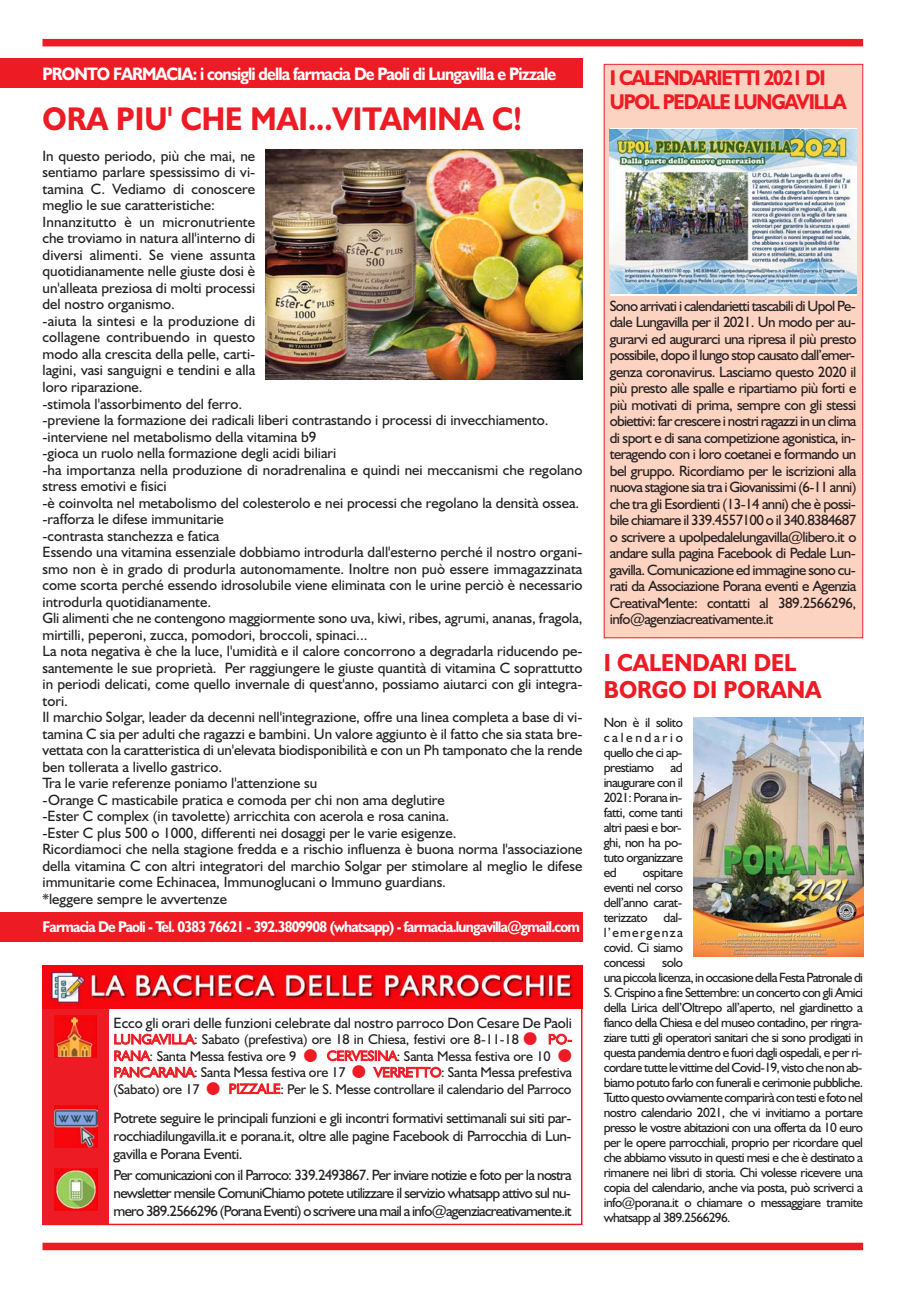
<style>
.page{position:relative;width:906px;height:1289px;background:#fff}
.page>*{position:absolute;margin:0;border:0;box-sizing:border-box;transform-origin:0 0}
.t1{font:700 33px "JCB Euro";color:#ed1c24;scale:.91 1}
.t2{font:700 24.75px/27px "JCB Euro";color:#ed1c24;scale:.91 1}
.t3{font:700 21.45px/24px "JCB Euro";letter-spacing:-.06em;color:#ed1c24;scale:.91 1}
.t4{font:700 18.15px "JCB Euro";letter-spacing:-.05em;color:#fff;scale:.91 1}
.t5{font:700 15.6px "JCB Euro";letter-spacing:-.055em;color:#fff;scale:.91 1}
.t6{font:15px/16.5px "JCB Euro Roman";color:#231f20;text-align:justify}
.t7{font:14.25px/16.5px "JCB Euro Roman";letter-spacing:-.015em;color:#231f20;text-align:justify}
.t8{font:13.5px/15px "JCB Euro Roman";letter-spacing:-.05em;color:#231f20;text-align:justify}
.s1{color:#ed1c24}
</style>
<div class="page">
<div style="left:0;top:58px;width:583px;height:30px;background:#ed1c24"></div>
<div style="left:43px;top:39px;width:820px;height:7px;background:#ed1c24"></div>
<div style="left:43px;top:1242px;width:820px;height:8px;background:#ed1c24"></div>
<div style="left:0;top:912px;width:583px;height:30px;background:#ed1c24"></div>
<img style="left:266px;top:149px;width:317px;height:230px">
<div style="left:605px;top:65px;width:257px;height:572px;background:#fcd2c1"></div>
<div style="left:604px;top:64px;width:259px;height:574px;border:1px solid #ed1c24"></div>
<div style="left:43px;top:968px;width:66px;height:257px;background:#ed1c24"></div>
<img style="left:55px;top:1015px;width:42px;height:42px">
<img style="left:55px;top:1105px;width:42px;height:42px">
<img style="left:55px;top:1168px;width:42px;height:42px">
<img style="left:610px;top:129px;width:246px;height:164px">
<img style="left:693px;top:717px;width:170px;height:239px">
<img style="left:43px;top:965px;width:540px;height:43px">
<p class="t4" style="left:43px;top:68px;width:566px">PRONTO FARMACIA: i consigli della farmacia De Paoli di Lungavilla e Pizzale</p>
<h1 class="t1" style="left:43px;top:107px;width:529px">ORA PIU' CHE MAI...VITAMINA C!</h1>
<p class="t6" style="left:43px;top:149px;width:542px;text-align:left">In questo periodo, più che mai, ne<br>sentiamo parlare spessissimo di vi-<br>tamina C. Vediamo di conoscere<br>meglio le sue caratteristiche:<br>Innanzitutto è un micronutriente<br>che troviamo in natura all'interno di<br>diversi alimenti. Se viene assunta<br>quotidianamente nelle giuste dosi è<br>un'alleata preziosa di molti processi<br>del nostro organismo.<br>-aiuta la sintesi e la produzione di<br>collagene contribuendo in questo<br>modo alla crescita della pelle, carti-<br>lagini, vasi sanguigni e tendini e alla<br>loro riparazione.<br>-stimola l'assorbimento del ferro.<br>-previene la formazione dei radicali liberi contrastando i processi di invecchiamento. -interviene nel metabolismo della vitamina b9<br>-gioca un ruolo nella formazione degli acidi biliari<br>-ha importanza nella produzione di noradrenalina e quindi nei meccanismi che regolano stress emotivi e fisici<br>-è coinvolta nel metabolismo del colesterolo e nei processi che regolano la densità ossea. -rafforza le difese immunitarie<br>-contrasta stanchezza e fatica<br>Essendo una vitamina essenziale dobbiamo introdurla dall'esterno perché il nostro organi&shy;smo non è in grado di produrla autonomamente. Inoltre non può essere immagazzinata come scorta perché essendo idrosolubile viene eliminata con le urine perciò è necessario introdurla quotidianamente.<br>Gli alimenti che ne contengono maggiormente sono uva, kiwi, ribes, agrumi, ananas, fragola, mirtilli, peperoni, zucca, pomodori, broccoli, spinaci...<br>La nota negativa è che la luce, l'umidità e il calore concorrono a degradarla riducendo pe&shy;santemente le sue proprietà. Per raggiungere le giuste quantità di vitamina C soprattutto in periodi delicati, come quello invernale di quest'anno, possiamo aiutarci con gli integra&shy;tori.<br>Il marchio Solgar, leader da decenni nell'integrazione, offre una linea completa a base di vi&shy;tamina C sia per adulti che ragazzi e bambini. Un valore aggiunto è il fatto che sia stata bre&shy;vettata con la caratteristica di un'elevata biodisponibilità e con un Ph tamponato che la rende ben tollerata a livello gastrico.<br>Tra le varie referenze poniamo l'attenzione su<br>-Orange C masticabile pratica e comoda per chi non ama deglutire<br>-Ester C complex (in tavolette) arricchita con acerola e rosa canina.<br>-Ester C plus 500 o 1000, differenti nei dosaggi per le varie esigenze.<br>Ricordiamoci che nella stagione fredda e a rischio influenza è buona norma l'associazione della vitamina C con altri integratori del marchio Solgar per stimolare al meglio le difese immunitarie come Echinacea, Immunoglucani o Immuno guardians.<br>*leggere sempre le avvertenze</p>
<p class="t5" style="left:43px;top:921px;width:592px">Farmacia De Paoli - Tel. 0383 76621 - 392.3809908 (whatsapp) - farmacia.lungavilla@gmail.com</p>
<p class="t6" style="left:114px;top:1016px;width:460px">Ecco gli orari delle funzioni celebrate dal nostro parroco Don Cesare De Paoli</p>
<p class="t7" style="left:114px;top:1032px;width:460px"><span class="s1">LUNGAVILLA</span>: Sabato (prefestiva) ore 18 in Chiesa, festivi ore 8-11-18 <span class="s1">● PO-RANA</span>: Santa Messa festiva ore 9 <span class="s1">● CERVESINA</span>: Santa Messa festiva ore 10 <span class="s1">● PANCARANA</span>: Santa Messa festiva ore 17 <span class="s1">● VERRETTO</span>: Santa Messa prefestiva (Sabato) ore 17 <span class="s1">● PIZZALE</span>: Per le S. Messe controllare il calendario del Parroco</p>
<p class="t6" style="left:114px;top:1111px;width:460px;line-height:18px">Potrete seguire le principali funzioni e gli incontri formativi settimanali sui siti par&shy;rocchiadilungavilla.it e porana.it, oltre alle pagine Facebook di Parrocchia di Lun&shy;gavilla e Porana Eventi.</p>
<p class="t6" style="left:114px;top:1167px;width:460px;line-height:18px">Per comunicazioni con il Parroco: 339.2493867. Per inviare notizie e foto per la nostra newsletter mensile ComuniChiamo potete utilizzare il servizio whatsapp attivo sul nu&shy;mero 389.2566296 (Porana Eventi) o scrivere una mail a info@agenziacreativamente.it</p>
<h3 class="t3" style="left:610px;top:68px;width:262px">I CALENDARIETTI 2021 DI<br>UPOL PEDALE LUNGAVILLA</h3>
<p class="t6" style="left:610px;top:299px;width:248px">Sono arrivati i calendarietti tascabili di Upol Pe&shy;dale Lungavilla per il 2021. Un modo per au&shy;gurarvi ed augurarci una ripresa il più presto possibile, dopo il lungo stop causato dall’emer&shy;genza coronavirus. Lasciamo questo 2020 il più presto alle spalle e ripartiamo più forti e più motivati di prima, sempre con gli stessi obiettivi: far crescere i nostri ragazzi in un clima di sport e di sana competizione agonistica, in&shy;teragendo con i loro coetanei e formando un bel gruppo. Ricordiamo per le iscrizioni alla nuova stagione sia tra i Giovanissimi (6-11 anni) che tra gli Esordienti (13-14 anni) che è possi&shy;bile chiamare il 339.4557100 o il 340.8384687 o scrivere a upolpedalelungavilla@libero.it o andare sulla pagina Facebook di Pedale Lun&shy;gavilla. Comunicazione ed immagine sono cu&shy;rati da Associazione Porana eventi e Agenzia CreativaMente: contatti al 389.2566296, info@agenziacreativamente.it</p>
<h2 class="t2" style="left:604px;top:652px;width:241px">I CALENDARI DEL<br>BORGO DI PORANA</h2>
<p class="t8" style="left:604px;top:716px;width:81px">Non è il solito calendario quello che ci ap&shy;prestiamo ad inaugurare con il 2021: Porana in&shy;fatti, come tanti altri paesi e bor&shy;ghi, non ha po&shy;tuto organizzare ed</p>
<p class="t8" style="left:604px;top:866px;width:261px;text-align:left;text-indent:39px">ospitare<br>eventi nel corso<br>dell’anno carat-<br>terizzato dal-<br>l’emergenza<br>covid. Ci siamo<br>concessi solo<br>una piccola licenza, in occasione della Festa Patronale di S. Crispino a fine Settembre: un concerto con gli Amici della Lirica dell’Oltrepo all’aperto, nel giardinetto a fianco della Chiesa e del museo contadino, per ringra&shy;ziare tutti gli operatori sanitari che si sono prodigati in questa pandemia dentro e fuori dagli ospedali, e per ri&shy;cordare tutte le vittime del Covid-19, visto che non ab&shy;biamo potuto farlo con funerali e cerimonie pubbliche.<br>Tutto questo ovviamente comparirà con testi e foto nel nostro calendario 2021, che vi invitiamo a portare presso le vostre abitazioni con una offerta da 10 euro per le opere parrocchiali, proprio per ricordare quel che abbiamo vissuto in questi mesi e che è destinato a rimanere nei libri di storia. Chi volesse ricevere una copia del calendario, anche via posta, può scriverci a info@porana.it o chiamare o messaggiare tramite whatsapp al 389.2566296.</p>
</div>
